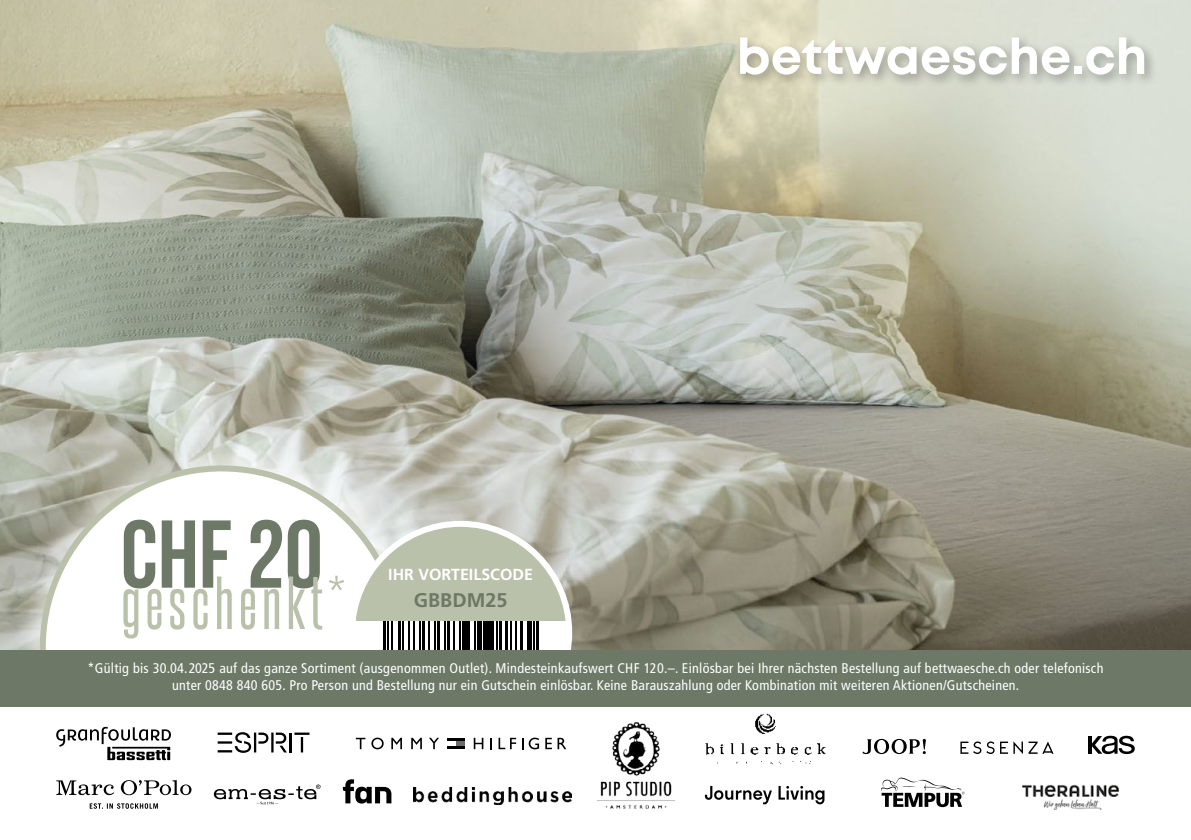
<style>
.page{position:relative;width:1191px;height:840px;background:#fff}
.page>*{position:absolute;margin:0;border:0;box-sizing:border-box;transform-origin:0 0}
.t1{font:96px "Bebas Neue";color:#6d7866}
.t2{font:63.8px "Steelfish Rg";letter-spacing:.08em;color:#bac1aa}
.t3{font:700 19.8px "Frutiger LT Std";color:#6d7866}
.t4{font:700 16px "Frutiger LT Std";color:#fff}
.t5{font:condensed 14px/17px "Frutiger LT Std";letter-spacing:.02em;color:#fff;text-align:center}
</style>
<div class="page">
<img style="left:0;top:0;width:1191px;height:649px">
<div style="left:734px;top:32px;width:423px;height:56px;background:#000;opacity:.3"></div>
<svg style="left:740px;top:37px;width:329px;height:38px"></svg>
<div style="left:1074px;top:66px;width:7px;height:8px;background:#fff"></div>
<svg style="left:1086px;top:37px;width:58px;height:38px"></svg>
<div style="left:13px;top:438px;width:418px;height:401px;background:#fff;opacity:.5"></div>
<div style="left:43px;top:468px;width:358px;height:358px;background:#fff;border-radius:50%"></div>
<div style="left:352px;top:523px;width:217px;height:217px;background:#bac1aa;border-radius:50%"></div>
<div style="left:0;top:706px;width:1191px;height:133px;background:#fff"></div>
<div style="left:0;top:649px;width:1191px;height:57px;background:#6d7866"></div>
<svg style="left:353px;top:621px;width:215px;height:28px;background:#d8d8d8"></svg>
<hr style="left:383px;top:621px;width:2px;height:28px;background:#000">
<svg style="left:387px;top:621px;width:5px;height:28px"></svg>
<hr style="left:398px;top:621px;width:3px;height:28px;background:#000">
<svg style="left:402px;top:621px;width:7px;height:28px"></svg>
<hr style="left:413px;top:621px;width:2px;height:28px;background:#000">
<svg style="left:419px;top:621px;width:1px;height:28px"></svg>
<hr style="left:422px;top:621px;width:2px;height:28px;background:#000">
<svg style="left:429px;top:621px;width:6px;height:28px"></svg>
<hr style="left:437px;top:621px;width:3px;height:28px;background:#000">
<svg style="left:444px;top:621px;width:1px;height:28px"></svg>
<hr style="left:447px;top:621px;width:2px;height:28px;background:#000">
<svg style="left:454px;top:621px;width:6px;height:28px"></svg>
<hr style="left:462px;top:621px;width:4px;height:28px;background:#000">
<hr style="left:467px;top:621px;width:3px;height:28px;background:#000">
<hr style="left:474px;top:621px;width:2px;height:28px;background:#000">
<hr style="left:477px;top:621px;width:4px;height:28px;background:#000">
<div style="left:483px;top:621px;width:5px;height:28px;background:#000"></div>
<hr style="left:490px;top:621px;width:4px;height:28px;background:#000">
<svg style="left:497px;top:621px;width:1px;height:28px"></svg>
<hr style="left:499px;top:621px;width:3px;height:28px;background:#000">
<hr style="left:505px;top:621px;width:3px;height:28px;background:#000">
<hr style="left:510px;top:621px;width:2px;height:28px;background:#000">
<svg style="left:515px;top:621px;width:1px;height:28px"></svg>
<hr style="left:520px;top:621px;width:3px;height:28px;background:#000">
<hr style="left:527px;top:621px;width:4px;height:28px;background:#000">
<svg style="left:533px;top:621px;width:1px;height:28px"></svg>
<hr style="left:535px;top:621px;width:3px;height:28px;background:#000">
<img style="left:705px;top:713px;width:121px;height:51px">
<svg style="left:960px;top:741px;width:34px;height:12px"></svg>
<svg style="left:1000px;top:741px;width:53px;height:12px"></svg>
<svg style="left:343px;top:779px;width:48px;height:24px"></svg>
<svg style="left:862px;top:738px;width:64px;height:15px"></svg>
<svg style="left:1092px;top:735px;width:42px;height:18px"></svg>
<hr style="left:1088px;top:735px;width:3px;height:18px;background:#000">
<svg style="left:56px;top:780px;width:135px;height:28px"></svg>
<svg style="left:214px;top:784px;width:106px;height:20px"></svg>
<svg style="left:881px;top:777px;width:83px;height:29px"></svg>
<img style="left:1022px;top:784px;width:98px;height:25px">
<svg style="left:705px;top:785px;width:67px;height:18px"></svg>
<svg style="left:778px;top:785px;width:46px;height:18px"></svg>
<img style="left:414px;top:787px;width:157px;height:16px">
<svg style="left:356px;top:737px;width:9px;height:11px"></svg>
<svg style="left:371px;top:737px;width:13px;height:12px"></svg>
<svg style="left:391px;top:737px;width:11px;height:11px"></svg>
<svg style="left:411px;top:737px;width:11px;height:11px"></svg>
<svg style="left:429px;top:737px;width:10px;height:11px"></svg>
<svg style="left:474px;top:737px;width:9px;height:11px"></svg>
<svg style="left:490px;top:738px;width:2px;height:10px"></svg>
<svg style="left:498px;top:737px;width:18px;height:11px"></svg>
<svg style="left:522px;top:737px;width:17px;height:12px"></svg>
<svg style="left:545px;top:737px;width:21px;height:11px"></svg>
<div style="left:456px;top:740px;width:8px;height:6px;background:#6b6b6a"></div>
<hr style="left:447px;top:737px;width:17px;height:3px;background:#000">
<svg style="left:447px;top:746px;width:17px;height:2px"></svg>
<img style="left:597px;top:721px;width:77px;height:88px">
<svg style="left:56px;top:726px;width:115px;height:33px"></svg>
<svg style="left:218px;top:732px;width:69px;height:20px"></svg>
<hr style="left:290px;top:732px;width:2px;height:20px;background:#000">
<svg style="left:294px;top:732px;width:15px;height:20px"></svg>
<h1 class="t1" style="left:121px;top:501px;width:203px">CHF 20</h1>
<p class="t4" style="left:388px;top:564px;width:146px">IHR VORTEILSCODE</p>
<h3 class="t3" style="left:414px;top:588px;width:95px">GBBDM25</h3>
<h2 class="t2" style="left:121px;top:557px;width:225px">geschenkt<sup>*</sup></h2>
<p class="t5" style="left:87px;top:659px;width:1017px">*Gültig bis 30.04.2025 auf das ganze Sortiment (ausgenommen Outlet). Mindesteinkaufswert CHF 120.–. Einlösbar bei Ihrer nächsten Bestellung auf bettwaesche.ch oder telefonisch unter 0848 840 605. Pro Person und Bestellung nur ein Gutschein einlösbar. Keine Barauszahlung oder Kombination mit weiteren Aktionen/Gutscheinen.</p>
</div>
